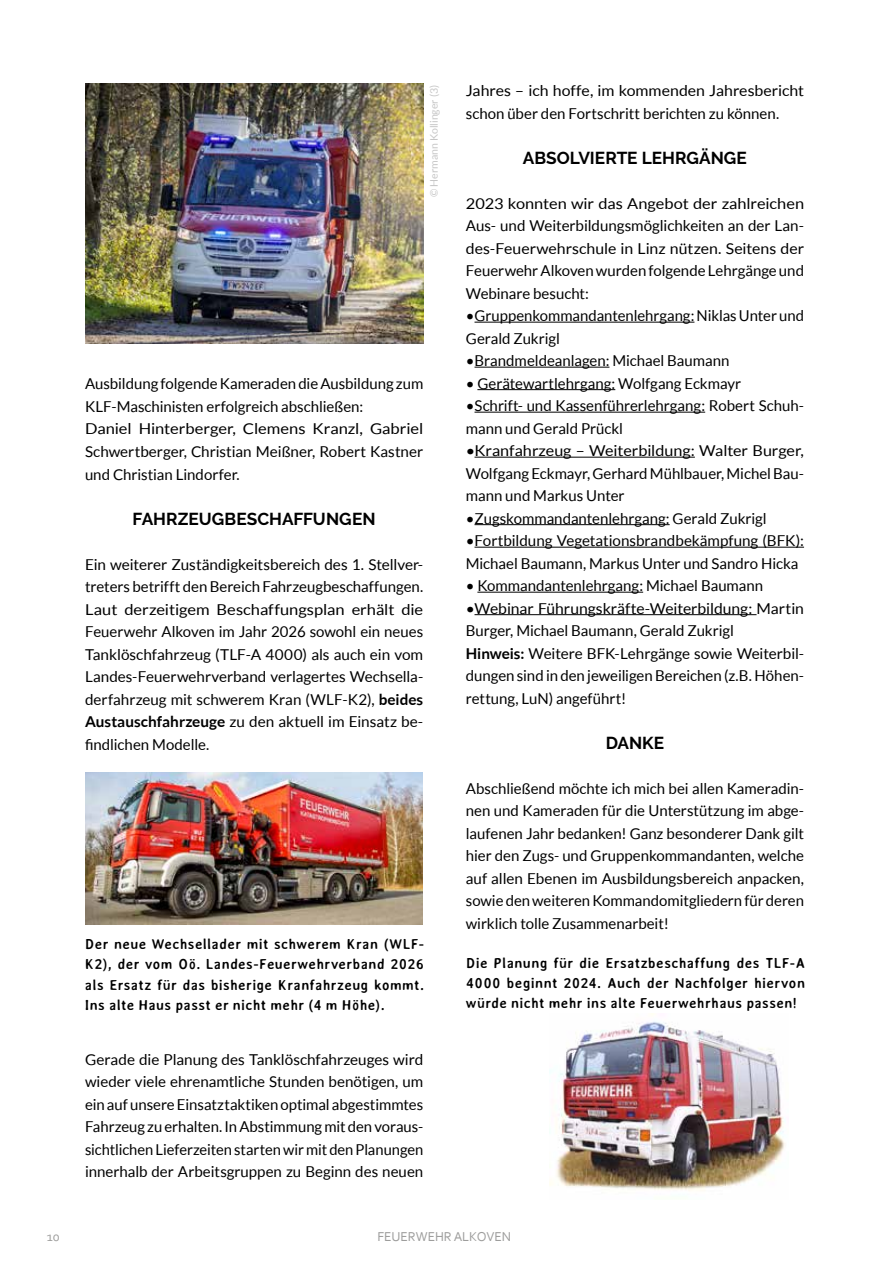
<style>
.page{position:relative;width:893px;height:1263px;background:#fff}
.page>*{position:absolute;margin:0;border:0;box-sizing:border-box;transform-origin:0 0}
.t1{font:700 17.25px "Raleway";color:#000}
.t2{font:15px/22.5px "Lato";color:#000}
.t3{font:15px/22.5px "Lato";color:#000;scale:1.05 1}
.t4{font:15px/22.5px "Lato";color:#000;text-align:justify;scale:1.09 1}
.t5{font:15px/22.5px "Lato";color:#000;text-align:justify;scale:1.08 1}
.t6{font:15px/22.5px "Lato";color:#000;scale:1.06 1}
.t7{font:700 14.25px/20.2px "Averia Sans";letter-spacing:.02em;color:#000;text-align:justify}
.t8{font:13.5px "Corbel";letter-spacing:-.005em;color:#9d9d9c}
.t9{font:10.5px "Lato";color:#c6c6c6}
.s1{font-weight:700}
</style>
<div class="page">
<hr style="left:474px;top:322px;width:220px;height:1px;background:#000">
<hr style="left:474px;top:367px;width:135px;height:1px;background:#000">
<hr style="left:477px;top:389px;width:138px;height:1px;background:#000">
<hr style="left:474px;top:412px;width:231px;height:1px;background:#000">
<hr style="left:474px;top:457px;width:221px;height:1px;background:#000">
<hr style="left:474px;top:524px;width:196px;height:1px;background:#000">
<hr style="left:474px;top:547px;width:330px;height:1px;background:#000">
<hr style="left:477px;top:592px;width:166px;height:1px;background:#000">
<hr style="left:474px;top:614px;width:282px;height:1px;background:#000">
<img style="left:85px;top:84px;width:338px;height:259px">
<img style="left:85px;top:772px;width:338px;height:152px">
<img style="left:550px;top:1013px;width:235px;height:178px">
<p class="t9" style="left:428px;top:197px;width:114px;rotate:-90deg">© Hermann Kollinger (3)</p>
<p class="t2" style="left:85px;top:373px;width:340px">Ausbildung folgende Kameraden die Ausbildung zum KLF-Maschinisten erfolgreich abschließen:<br>Daniel Hinterberger, Clemens Kranzl, Gabriel Schwertberger, Christian Meißner, Robert Kastner und Christian Lindorfer.</p>
<p class="t1" style="left:133px;top:509px;width:245px">FAHRZEUGBESCHAFFUNGEN</p>
<p class="t2" style="left:85px;top:553px;width:340px;text-align:justify">Ein weiterer Zuständigkeitsbereich des 1. Stellver&shy;treters betrifft den Bereich Fahrzeugbeschaffungen.<br>Laut derzeitigem Beschaffungsplan erhält die Feuerwehr Alkoven im Jahr 2026 sowohl ein neues Tanklöschfahrzeug (TLF-A 4000) als auch ein vom Landes-Feuerwehrverband verlagertes Wechsella&shy;derfahrzeug mit schwerem Kran (WLF-K2), <span class="s1">beides Austauschfahrzeuge</span> zu den aktuell im Einsatz be&shy;findlichen Modelle.</p>
<p class="t7" style="left:85px;top:934px;width:341px">Der neue Wechsellader mit schwerem Kran (WLF-K2), der vom Oö. Landes-Feuerwehrverband 2026 als Ersatz für das bisherige Kranfahrzeug kommt.<br>Ins alte Haus passt er nicht mehr (4 m Höhe).</p>
<p class="t2" style="left:85px;top:1048px;width:340px;text-align:justify">Gerade die Planung des Tanklöschfahrzeuges wird wieder viele ehrenamtliche Stunden benötigen, um ein auf unsere Einsatztaktiken optimal abgestimmtes Fahrzeug zu erhalten. In Abstimmung mit den voraus&shy;sichtlichen Lieferzeiten starten wir mit den Planungen innerhalb der Arbeitsgruppen zu Beginn des neuen</p>
<p class="t6" style="left:466px;top:79px;width:321px">Jahres – ich hoffe, im kommenden Jahresbericht schon über den Fortschritt berichten zu können.</p>
<p class="t1" style="left:523px;top:148px;width:226px">ABSOLVIERTE LEHRGÄNGE</p>
<p class="t4" style="left:466px;top:192px;width:312px">2023 konnten wir das Angebot der zahlreichen Aus- und Weiterbildungsmöglichkeiten an der Lan&shy;des-Feuerwehrschule in Linz nützen. Seitens der Feuerwehr Alkoven wurden folgende Lehrgänge und Webinare besucht:</p>
<p class="t2" style="left:466px;top:304px;width:340px">•Gruppenkommandantenlehrgang: Niklas Unter und<br>Gerald Zukrigl</p>
<p class="t2" style="left:466px;top:349px;width:265px">•Brandmeldeanlagen: Michael Baumann</p>
<p class="t2" style="left:466px;top:372px;width:277px">• Gerätewartlehrgang: Wolfgang Eckmayr</p>
<p class="t2" style="left:466px;top:394px;width:340px">•Schrift- und Kassenführerlehrgang: Robert Schuh&shy;mann und Gerald Prückl</p>
<p class="t5" style="left:466px;top:439px;width:315px">•Kranfahrzeug – Weiterbildung: Walter Burger, Wolfgang Eckmayr, Gerhard Mühlbauer, Michel Bau&shy;mann und Markus Unter</p>
<p class="t2" style="left:466px;top:507px;width:302px">•Zugskommandantenlehrgang: Gerald Zukrigl</p>
<p class="t2" style="left:466px;top:529px;width:340px">•Fortbildung Vegetationsbrandbekämpfung (BFK):<br>Michael Baumann, Markus Unter und Sandro Hicka</p>
<p class="t2" style="left:466px;top:574px;width:299px">• Kommandantenlehrgang: Michael Baumann</p>
<p class="t3" style="left:466px;top:597px;width:324px">•Webinar Führungskräfte-Weiterbildung: Martin Burger, Michael Baumann, Gerald Zukrigl<br><span class="s1">Hinweis:</span> Weitere BFK-Lehrgänge sowie Weiterbil&shy;dungen sind in den jeweiligen Bereichen (z.B. Höhen&shy;rettung, LuN) angeführt!</p>
<p class="t1" style="left:606px;top:733px;width:60px">DANKE</p>
<p class="t2" style="left:466px;top:777px;width:340px;text-align:justify">Abschließend möchte ich mich bei allen Kameradin&shy;nen und Kameraden für die Unterstützung im abge&shy;laufenen Jahr bedanken! Ganz besonderer Dank gilt hier den Zugs- und Gruppenkommandanten, welche auf allen Ebenen im Ausbildungsbereich anpacken, sowie den weiteren Kommandomitgliedern für deren wirklich tolle Zusammenarbeit!</p>
<p class="t7" style="left:466px;top:952px;width:341px">Die Planung für die Ersatzbeschaffung des TLF-A 4000 beginnt 2024. Auch der Nachfolger hiervon würde nicht mehr ins alte Feuerwehrhaus passen!</p>
<p class="t8" style="left:47px;top:1228px;width:14px">10</p>
<p class="t8" style="left:377px;top:1228px;width:135px">FEUERWEHR ALKOVEN</p>
</div>
